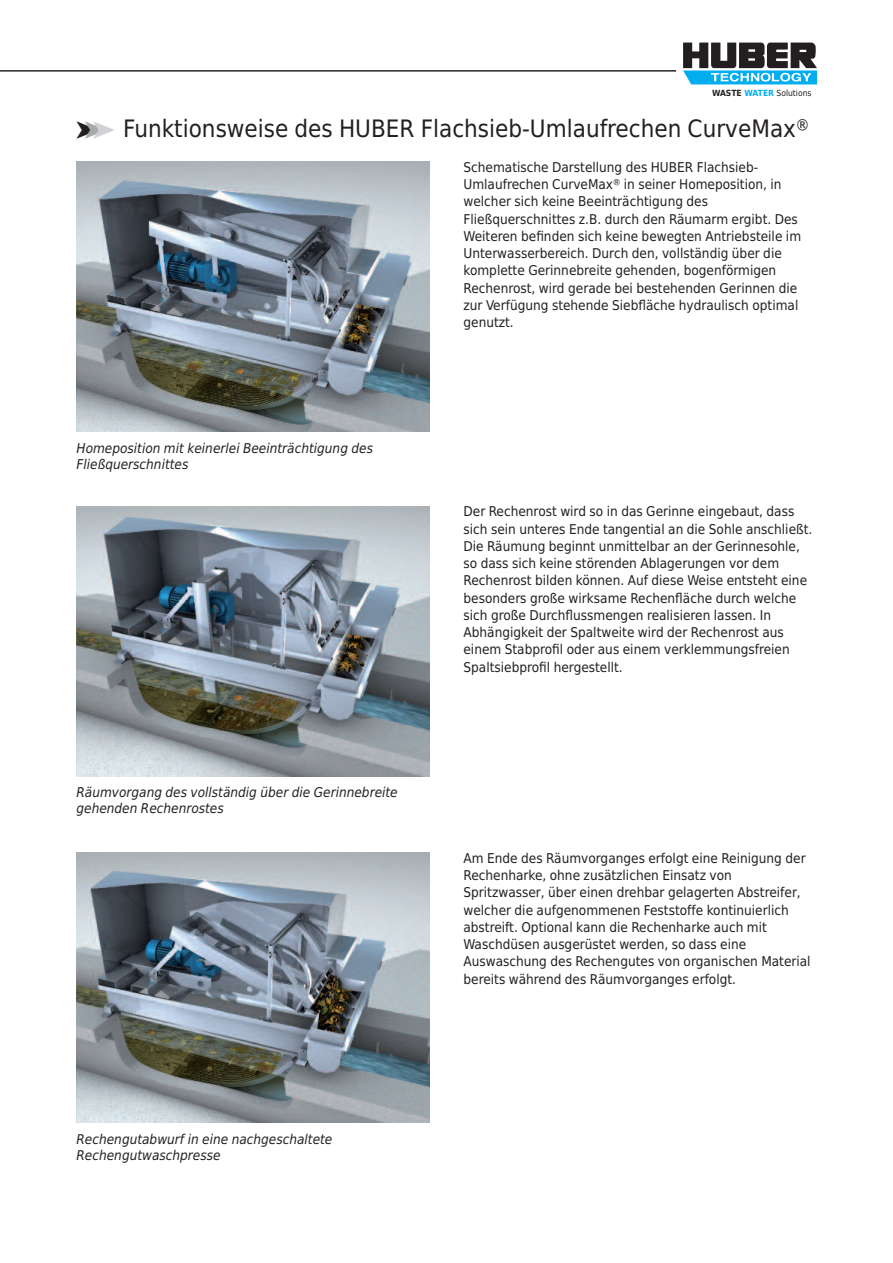
<style>
.page{position:relative;width:893px;height:1263px;background:#fff}
.page>*{position:absolute;margin:0;border:0;box-sizing:border-box;transform-origin:0 0}
.t1{font:24px "Huber Tec";color:#231f20}
.t2{font:13.5px/17.2px "Huber Tec";color:#231f20}
.t3{font:italic 13.5px/16.5px "Huber Tec";color:#231f20}
.t4{font:8.55px "Huber Tec";color:#231f20}
.s1{font-weight:700}
.s2{font-weight:700;color:#00aeef}
.s3{color:#a8a9ad}
.s4{color:#d1d2d4}
</style>
<div class="page">
<svg style="left:683px;top:43px;width:134px;height:41px"></svg>
<hr style="left:0;top:71px;width:676px;height:1px;background:#231f20">
<img style="left:77px;top:162px;width:352px;height:270px">
<img style="left:77px;top:506px;width:352px;height:270px">
<img style="left:77px;top:853px;width:352px;height:270px">
<p class="t4" style="left:712px;top:86px;width:101px"><span class="s1">WASTE</span> <span class="s2">WATER</span> Solutions</p>
<h1 class="t1" style="left:77px;top:115px;width:734px">➤<span class="s3">➤</span><span class="s4">➤</span> Funktionsweise des HUBER Flachsieb-Umlaufrechen CurveMax®</h1>
<p class="t3" style="left:77px;top:440px;width:298px">Homeposition mit keinerlei Beeinträchtigung des<br>Fließquerschnittes</p>
<p class="t3" style="left:77px;top:784px;width:323px">Räumvorgang des vollständig über die Gerinnebreite gehenden Rechenrostes</p>
<p class="t3" style="left:77px;top:1130px;width:257px">Rechengutabwurf in eine nachgeschaltete<br>Rechengutwaschpresse</p>
<p class="t2" style="left:463px;top:159px;width:339px">Schematische Darstellung des HUBER Flachsieb-Umlaufrechen CurveMax® in seiner Homeposition, in welcher sich keine Beeinträchtigung des Fließquerschnittes z.B. durch den Räumarm ergibt. Des Weiteren befinden sich keine bewegten Antriebsteile im Unterwasserbereich. Durch den, vollständig über die komplette Gerinnebreite gehenden, bogenförmigen Rechenrost, wird gerade bei bestehenden Gerinnen die zur Verfügung stehende Siebfläche hydraulisch optimal genutzt.</p>
<p class="t2" style="left:463px;top:503px;width:350px">Der Rechenrost wird so in das Gerinne eingebaut, dass sich sein unteres Ende tangential an die Sohle anschließt.<br>Die Räumung beginnt unmittelbar an der Gerinnesohle, so dass sich keine störenden Ablagerungen vor dem Rechenrost bilden können. Auf diese Weise entsteht eine besonders große wirksame Rechenfläche durch welche sich große Durchflussmengen realisieren lassen. In Abhängigkeit der Spaltweite wird der Rechenrost aus einem Stabprofil oder aus einem verklemmungsfreien Spaltsiebprofil hergestellt.</p>
<p class="t2" style="left:463px;top:849px;width:349px">Am Ende des Räumvorganges erfolgt eine Reinigung der Rechenharke, ohne zusätzlichen Einsatz von Spritzwasser, über einen drehbar gelagerten Abstreifer, welcher die aufgenommenen Feststoffe kontinuierlich abstreift. Optional kann die Rechenharke auch mit Waschdüsen ausgerüstet werden, so dass eine Auswaschung des Rechengutes von organischen Material bereits während des Räumvorganges erfolgt.</p>
</div>
